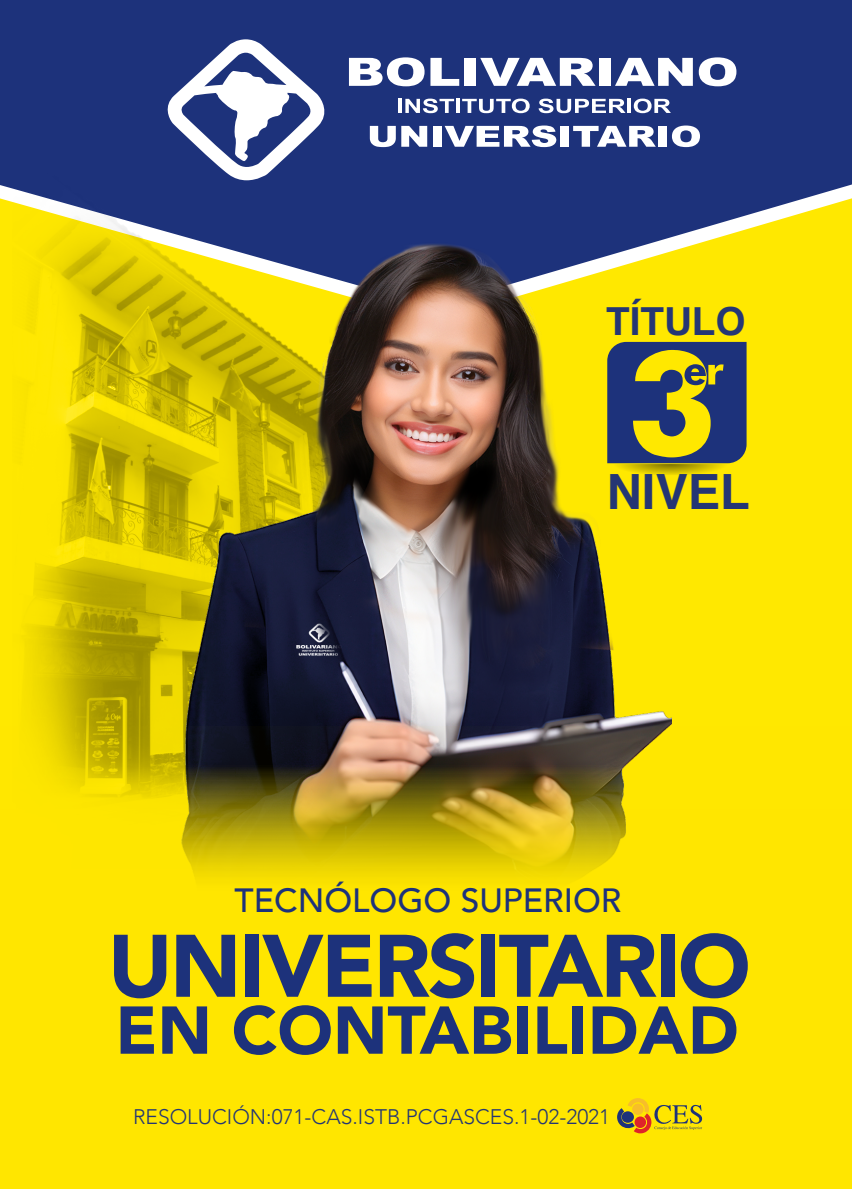
<style>
.page{position:relative;width:852px;height:1189px;background:#fff}
.page>*{position:absolute;margin:0;border:0;box-sizing:border-box;transform-origin:0 0}
.t1{font:900 87.6px "Avenir";letter-spacing:-.03em;color:#1d327b}
.t2{font:900 66.8px "Avenir";color:#1d327b}
.t3{font:700 48.6px "Helvetica";color:#253674}
.t4{font:700 38.6px "Helvetica";color:#253674}
.t5{font:500 33.6px "Avenir";color:#1d327b}
.t6{font:300 21px "Avenir";color:#243674}
</style>
<div class="page">
<div style="left:0;top:0;width:852px;height:1188px;background:#ffe800"></div>
<div style="left:0;top:0;width:852px;height:252px;background:#1d327b"></div>
<img style="left:0;top:173px;width:630px;height:553px">
<img style="left:87px;top:211px;width:584px;height:515px">
<svg style="left:602px;top:342px;width:144px;height:133px"></svg>
<svg style="left:163px;top:39px;width:167px;height:141px;background:#707eab"></svg>
<svg style="left:370px;top:126px;width:57px;height:21px"></svg>
<div style="left:433px;top:126px;width:8px;height:21px;background:#fff"></div>
<svg style="left:445px;top:125px;width:111px;height:22px;background:#a0a9c7"></svg>
<div style="left:561px;top:126px;width:8px;height:21px;background:#fff"></div>
<svg style="left:573px;top:126px;width:83px;height:21px;background:#9fa8c6"></svg>
<div style="left:659px;top:126px;width:8px;height:21px;background:#fff"></div>
<svg style="left:672px;top:125px;width:28px;height:22px"></svg>
<hr style="left:398px;top:99px;width:4px;height:14px;background:#fff">
<svg style="left:405px;top:99px;width:49px;height:14px"></svg>
<hr style="left:456px;top:99px;width:4px;height:14px;background:#fff">
<svg style="left:462px;top:99px;width:68px;height:14px"></svg>
<svg style="left:538px;top:99px;width:87px;height:14px"></svg>
<hr style="left:627px;top:99px;width:4px;height:14px;background:#fff">
<svg style="left:634px;top:99px;width:37px;height:14px"></svg>
<svg style="left:349px;top:57px;width:75px;height:29px;background:#b3bad2"></svg>
<svg style="left:430px;top:58px;width:29px;height:28px"></svg>
<div style="left:465px;top:58px;width:11px;height:28px;background:#fff"></div>
<svg style="left:480px;top:58px;width:115px;height:28px;background:#a2aac8"></svg>
<div style="left:599px;top:58px;width:12px;height:28px;background:#fff"></div>
<svg style="left:615px;top:58px;width:78px;height:28px;background:#abb3ce"></svg>
<svg style="left:699px;top:57px;width:37px;height:29px"></svg>
<svg style="left:38px;top:726px;width:665px;height:408px"></svg>
<svg style="left:617px;top:1098px;width:85px;height:35px"></svg>
<h3 class="t4" style="left:606px;top:290px;width:141px">TÍTULO</h3>
<h3 class="t3" style="left:607px;top:452px;width:145px">NIVEL</h3>
<h3 class="t5" style="left:234px;top:870px;width:388px">TECNÓLOGO SUPERIOR</h3>
<h1 class="t1" style="left:108px;top:891px;width:644px">UNIVERSITARIO</h1>
<h2 class="t2" style="left:115px;top:973px;width:625px">EN CONTABILIDAD</h2>
<p class="t6" style="left:133px;top:1103px;width:478px">RESOLUCIÓN:071-CAS.ISTB.PCGASCES.1-02-2021</p>
</div>
